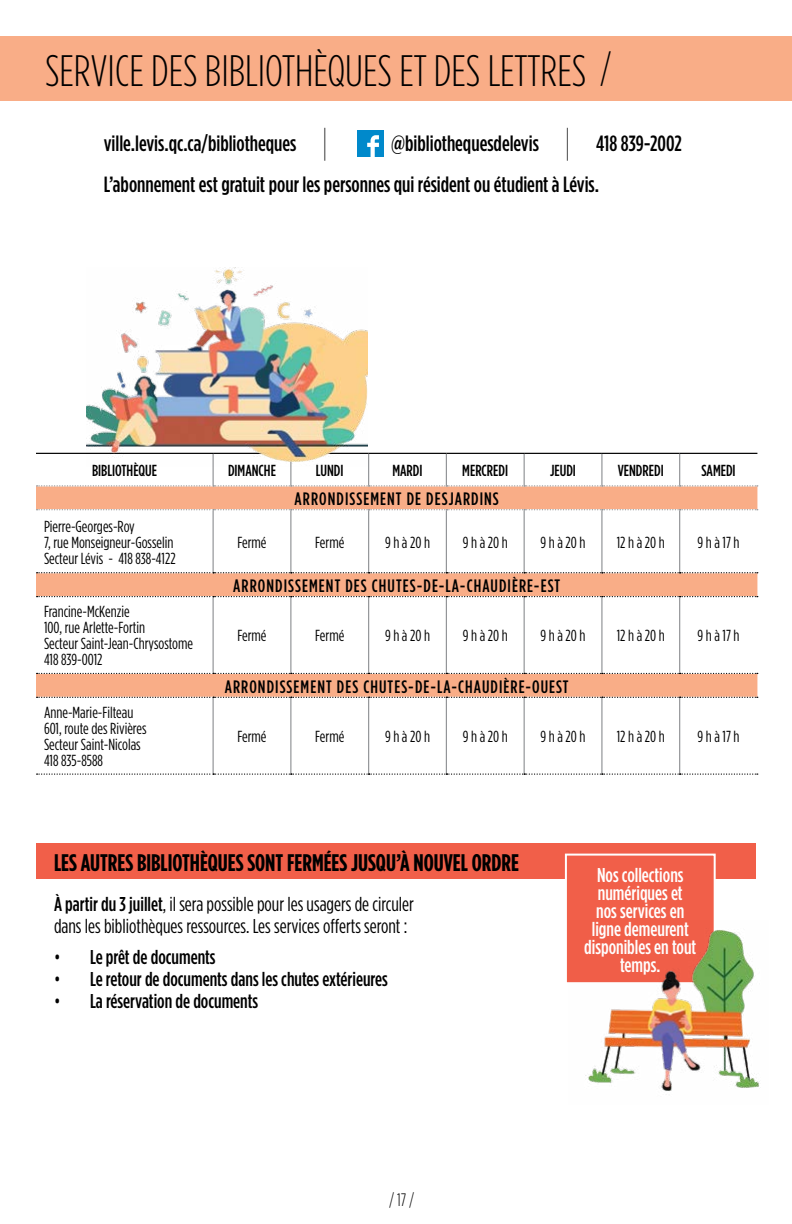
<style>
.page{position:relative;width:792px;height:1224px;background:#fff}
.page>*{position:absolute;margin:0;border:0;box-sizing:border-box;transform-origin:0 0}
.t1{font:300 44px "Gotham Condensed";color:#000}
.t2{font:700 24px "Gotham Condensed";color:#000}
.t3{font:500 22px "Gotham Condensed";color:#000}
.t4{font:20px/22px "Gotham Condensed";color:#000}
.t5{font:500 20px "Gotham Condensed";color:#000}
.t6{font:500 20px/18px "Gotham Condensed";color:#fff;text-align:center}
.t7{font:500 18px "Gotham Condensed";letter-spacing:.06em;color:#000}
.t8{font:300 18px "Gotham Condensed";color:#000}
.t9{font:16px/16px "Gotham Condensed";color:#000}
.t10{font:500 16px "Gotham Condensed";color:#000}
.s1{font-size:40px}
.s2{font-weight:100;font-size:38px}
.s3{font-weight:500}
.s4{font-weight:400}
</style>
<div class="page">
<div style="left:36px;top:843px;width:720px;height:36px;background:#f15f49"></div>
<div style="left:0;top:36px;width:792px;height:65px;background:#f9ad87"></div>
<svg style="left:36px;top:486px;width:721px;height:211px"></svg>
<hr style="left:213px;top:454px;width:1px;height:31px;background:#939598">
<hr style="left:290px;top:454px;width:1px;height:31px;background:#939598">
<hr style="left:368px;top:454px;width:1px;height:31px;background:#939598">
<hr style="left:446px;top:454px;width:1px;height:31px;background:#939598">
<hr style="left:524px;top:454px;width:1px;height:31px;background:#939598">
<hr style="left:213px;top:510px;width:1px;height:62px;background:#939598">
<hr style="left:290px;top:510px;width:1px;height:62px;background:#939598">
<hr style="left:368px;top:510px;width:1px;height:62px;background:#939598">
<hr style="left:446px;top:510px;width:1px;height:62px;background:#939598">
<hr style="left:524px;top:510px;width:1px;height:62px;background:#939598">
<hr style="left:213px;top:597px;width:1px;height:76px;background:#939598">
<hr style="left:290px;top:597px;width:1px;height:76px;background:#939598">
<hr style="left:368px;top:597px;width:1px;height:76px;background:#939598">
<hr style="left:446px;top:597px;width:1px;height:76px;background:#939598">
<hr style="left:524px;top:597px;width:1px;height:76px;background:#939598">
<hr style="left:213px;top:698px;width:1px;height:76px;background:#939598">
<hr style="left:290px;top:698px;width:1px;height:76px;background:#939598">
<hr style="left:368px;top:698px;width:1px;height:76px;background:#939598">
<hr style="left:446px;top:698px;width:1px;height:76px;background:#939598">
<hr style="left:524px;top:698px;width:1px;height:76px;background:#939598">
<hr style="left:36px;top:453px;width:177px;height:1px;background:#000">
<hr style="left:291px;top:453px;width:78px;height:1px;background:#000">
<hr style="left:369px;top:453px;width:77px;height:1px;background:#000">
<hr style="left:446px;top:453px;width:78px;height:1px;background:#000">
<hr style="left:524px;top:453px;width:78px;height:1px;background:#000">
<hr style="left:602px;top:453px;width:78px;height:1px;background:#000">
<hr style="left:680px;top:453px;width:77px;height:1px;background:#000">
<svg style="left:37px;top:697px;width:721px;height:1px"></svg>
<svg style="left:37px;top:572px;width:721px;height:1px"></svg>
<svg style="left:37px;top:596px;width:721px;height:1px"></svg>
<svg style="left:37px;top:673px;width:721px;height:1px"></svg>
<hr style="left:601px;top:454px;width:2px;height:31px;background:#939598">
<hr style="left:601px;top:510px;width:2px;height:62px;background:#939598">
<hr style="left:601px;top:597px;width:2px;height:76px;background:#939598">
<hr style="left:601px;top:698px;width:2px;height:76px;background:#939598">
<hr style="left:679px;top:454px;width:1px;height:31px;background:#939598">
<hr style="left:679px;top:510px;width:1px;height:62px;background:#939598">
<hr style="left:679px;top:597px;width:1px;height:76px;background:#939598">
<hr style="left:679px;top:698px;width:1px;height:76px;background:#939598">
<svg style="left:37px;top:509px;width:721px;height:1px"></svg>
<svg style="left:37px;top:485px;width:721px;height:1px"></svg>
<svg style="left:37px;top:774px;width:721px;height:1px"></svg>
<div style="left:357px;top:130px;width:27px;height:27px;background:#0089cb"></div>
<svg style="left:367px;top:135px;width:12px;height:22px"></svg>
<img style="left:86px;top:268px;width:281px;height:198px">
<div style="left:566px;top:855px;width:149px;height:128px;background:#f15f49"></div>
<div style="left:565px;top:854px;width:151px;height:130px;border:2px solid #fff"></div>
<img style="left:569px;top:921px;width:191px;height:170px">
<h1 class="t1" style="left:45px;top:46px;width:568px">SERVICE DES BIBLIOTHÈQUES ET DES LETTRES <span class="s1">/</span></h1>
<h3 class="t3" style="left:104px;top:131px;width:227px">ville.levis.qc.ca/bibliotheques <span class="s2">|</span></h3>
<h3 class="t3" style="left:391px;top:131px;width:292px">@bibliothequesdelevis <span class="s2">|</span> 418 839-2002</h3>
<h3 class="t3" style="left:104px;top:172px;width:497px">L’abonnement est gratuit pour les personnes qui résident ou étudient à Lévis.</h3>
<p class="t10" style="left:92px;top:461px;width:66px">BIBLIOTHÈQUE</p>
<p class="t10" style="left:228px;top:461px;width:49px">DIMANCHE</p>
<p class="t10" style="left:316px;top:461px;width:29px">LUNDI</p>
<p class="t10" style="left:392px;top:461px;width:32px">MARDI</p>
<p class="t10" style="left:462px;top:461px;width:47px">MERCREDI</p>
<p class="t10" style="left:550px;top:461px;width:27px">JEUDI</p>
<p class="t10" style="left:618px;top:461px;width:48px">VENDREDI</p>
<p class="t10" style="left:701px;top:461px;width:36px">SAMEDI</p>
<p class="t7" style="left:295px;top:488px;width:206px">ARRONDISSEMENT DE DESJARDINS</p>
<p class="t9" style="left:44px;top:518px;width:133px">Pierre-Georges-Roy<br>7, rue Monseigneur-Gosselin<br>Secteur Lévis - 418 838-4122</p>
<p class="t9" style="left:237px;top:534px;width:31px">Fermé</p>
<p class="t9" style="left:315px;top:534px;width:31px">Fermé</p>
<p class="t9" style="left:385px;top:534px;width:46px">9 h à 20 h</p>
<p class="t9" style="left:463px;top:534px;width:46px">9 h à 20 h</p>
<p class="t9" style="left:541px;top:534px;width:46px">9 h à 20 h</p>
<p class="t9" style="left:617px;top:534px;width:50px">12 h à 20 h</p>
<p class="t9" style="left:697px;top:534px;width:44px">9 h à 17 h</p>
<p class="t7" style="left:233px;top:575px;width:328px">ARRONDISSEMENT DES CHUTES-DE-LA-CHAUDIÈRE-EST</p>
<p class="t9" style="left:44px;top:604px;width:151px">Francine-McKenzie<br>100, rue Arlette-Fortin<br>Secteur Saint-Jean-Chrysostome<br>418 839-0012</p>
<p class="t9" style="left:44px;top:704px;width:104px">Anne-Marie-Filteau<br>601, route des Rivières<br>Secteur Saint-Nicolas<br>418 835-8588</p>
<p class="t9" style="left:237px;top:628px;width:31px">Fermé</p>
<p class="t9" style="left:315px;top:628px;width:31px">Fermé</p>
<p class="t9" style="left:385px;top:628px;width:46px">9 h à 20 h</p>
<p class="t9" style="left:463px;top:628px;width:46px">9 h à 20 h</p>
<p class="t9" style="left:541px;top:628px;width:46px">9 h à 20 h</p>
<p class="t9" style="left:617px;top:628px;width:50px">12 h à 20 h</p>
<p class="t9" style="left:697px;top:628px;width:44px">9 h à 17 h</p>
<p class="t7" style="left:225px;top:676px;width:345px">ARRONDISSEMENT DES CHUTES-DE-LA-CHAUDIÈRE-OUEST</p>
<p class="t9" style="left:237px;top:728px;width:31px">Fermé</p>
<p class="t9" style="left:315px;top:728px;width:31px">Fermé</p>
<p class="t9" style="left:385px;top:728px;width:46px">9 h à 20 h</p>
<p class="t9" style="left:463px;top:728px;width:46px">9 h à 20 h</p>
<p class="t9" style="left:541px;top:728px;width:46px">9 h à 20 h</p>
<p class="t9" style="left:617px;top:728px;width:50px">12 h à 20 h</p>
<p class="t9" style="left:697px;top:728px;width:44px">9 h à 17 h</p>
<h2 class="t2" style="left:54px;top:848px;width:467px">LES AUTRES BIBLIOTHÈQUES SONT FERMÉES JUSQU’À NOUVEL ORDRE</h2>
<p class="t4" style="left:54px;top:893px;width:362px"><span class="s3">À partir du 3 juillet</span>, il sera possible pour les usagers de circuler dans les bibliothèques ressources. Les services offerts seront :</p>
<p class="t5" style="left:54px;top:945px;width:163px"><span class="s4">•</span> Le prêt de documents</p>
<p class="t5" style="left:54px;top:967px;width:335px"><span class="s4">•</span> Le retour de documents dans les chutes extérieures</p>
<p class="t5" style="left:54px;top:989px;width:206px"><span class="s4">•</span> La réservation de documents</p>
<p class="t6" style="left:584px;top:866px;width:114px">Nos collections numériques et<br>nos services en ligne demeurent disponibles en tout temps.</p>
<p class="t8" style="left:389px;top:1190px;width:26px">/ 17 /</p>
</div>
